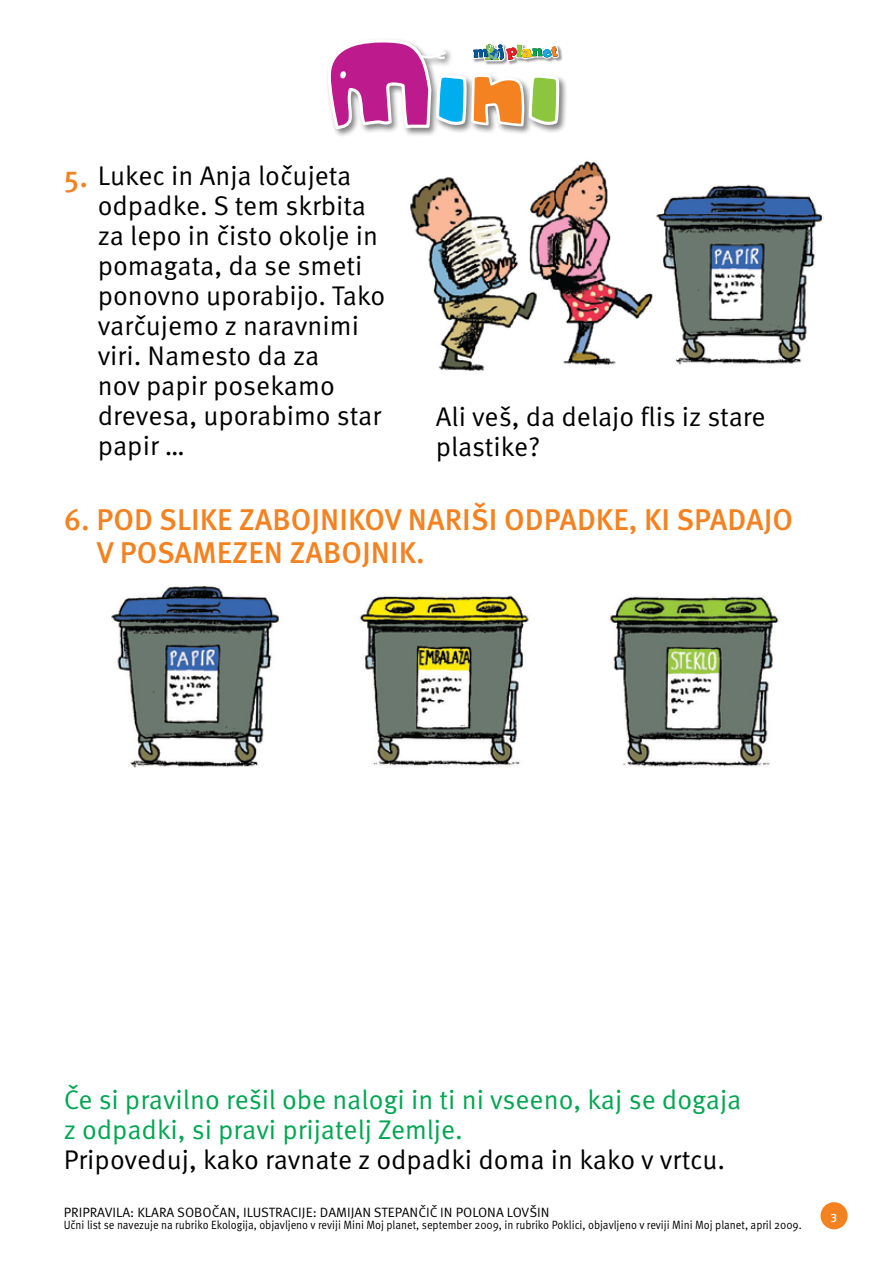
<style>
.page{position:relative;width:893px;height:1263px;background:#fff}
.page>*{position:absolute;margin:0;border:0;box-sizing:border-box;transform-origin:0 0}
.t1{font:500 30px/33px "Meta Pro";color:#f58220}
.t2{font:27px/30px "Meta Pro";color:#000}
.t3{font:27px/30px "Meta Pro";color:#00a651}
.t4{font:13.5px "Meta Pro";color:#000}
.t5{font:12px "Meta Pro";color:#000;scale:.9 1}
.t6{font:500 12px "Meta Pro";color:#fff}
</style>
<div class="page">
<img style="left:111px;top:586px;width:668px;height:182px">
<img style="left:410px;top:161px;width:413px;height:210px">
<div style="left:820px;top:1202px;width:28px;height:27px;background:#f58220;border-radius:50%"></div>
<div style="left:325px;top:37px;width:243px;height:101px;background:#000;opacity:.5"></div>
<div style="left:472px;top:43px;width:91px;height:22px;background:#000;opacity:.4"></div>
<svg style="left:326px;top:38px;width:235px;height:93px"></svg>
<p class="t1" style="left:64px;top:161px;width:26px">5.</p>
<p class="t2" style="left:98px;top:161px;width:289px">Lukec in Anja ločujeta odpadke. S tem skrbita za lepo in čisto okolje in pomagata, da se smeti ponovno uporabijo. Tako varčujemo z naravnimi viri. Namesto da za<br>nov papir posekamo drevesa, uporabimo star papir …</p>
<p class="t2" style="left:436px;top:402px;width:331px">Ali veš, da delajo flis iz stare plastike?</p>
<p class="t1" style="left:97px;top:503px;width:698px;text-indent:-33px">6. POD SLIKE ZABOJNIKOV NARIŠI ODPADKE, KI SPADAJO<br>V POSAMEZEN ZABOJNIK.</p>
<p class="t3" style="left:64px;top:1085px;width:679px">Če si pravilno rešil obe nalogi in ti ni vseeno, kaj se dogaja z odpadki, si pravi prijatelj Zemlje.</p>
<p class="t2" style="left:64px;top:1145px;width:663px">Pripoveduj, kako ravnate z odpadki doma in kako v vrtcu.</p>
<p class="t4" style="left:64px;top:1204px;width:487px">PRIPRAVILA: KLARA SOBOČAN, ILUSTRACIJE: DAMIJAN STEPANČIČ IN POLONA LOVŠIN</p>
<p class="t5" style="left:64px;top:1218px;width:821px">Učni list se navezuje na rubriko Ekologija, objavljeno v reviji Mini Moj planet, september 2009, in rubriko Poklici, objavljeno v reviji Mini Moj planet, april 2009.</p>
<p class="t6" style="left:831px;top:1208px;width:8px">3</p>
</div>
